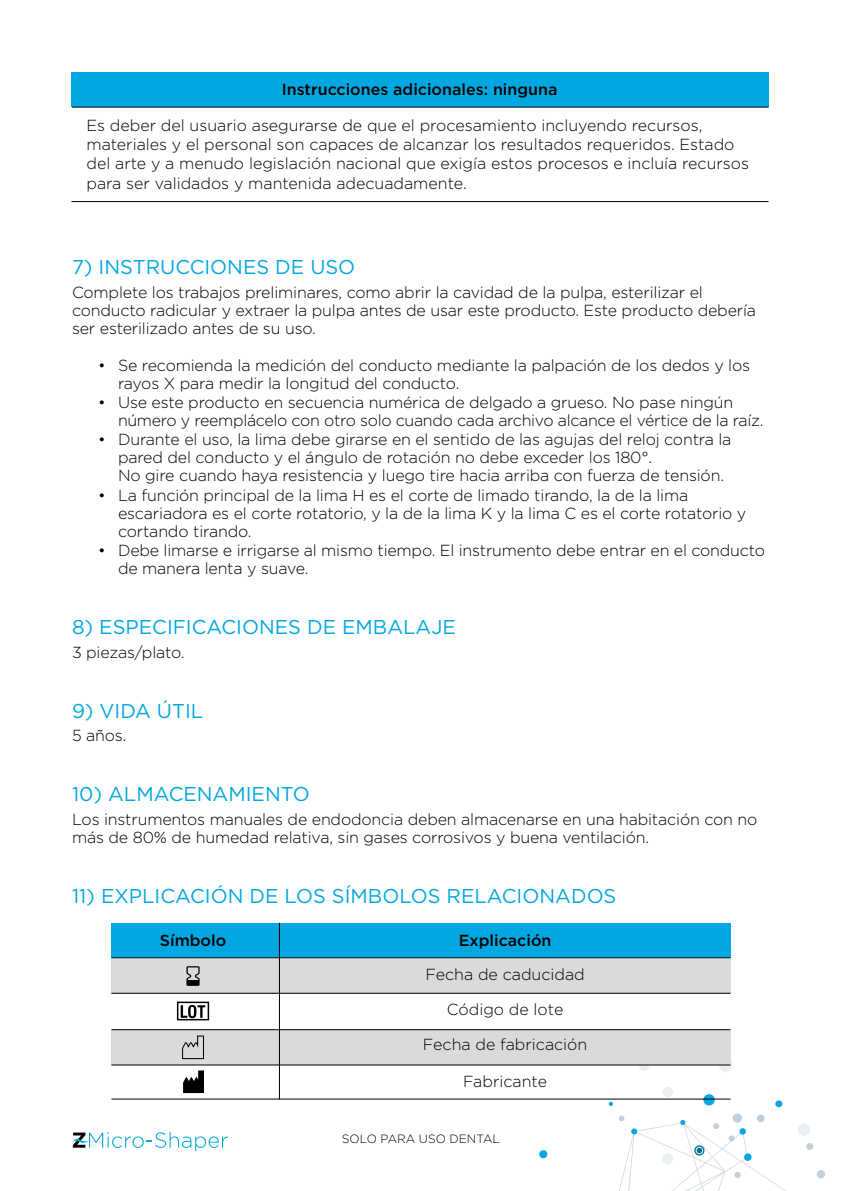
<style>
.page{position:relative;width:842px;height:1191px;background:#fff}
.page>*{position:absolute;margin:0;border:0;box-sizing:border-box;transform-origin:0 0}
.t1{font:20px "Gotham";color:#00a7e1}
.t2{font:300 16px/18px "Gotham";letter-spacing:-.01em;color:#000}
.t3{font:500 16px "Gotham";color:#000}
.t4{font:300 12px "Gotham";color:#000}
</style>
<div class="page">
<svg style="left:703px;top:1094px;width:12px;height:11px"></svg>
<svg style="left:609px;top:1101px;width:4px;height:5px"></svg>
<div style="left:539px;top:1150px;width:8px;height:8px;background:#00a7e2;border-radius:50%"></div>
<div style="left:775px;top:1100px;width:7px;height:7px;background:#00a7e2;border-radius:50%"></div>
<svg style="left:806px;top:1143px;width:7px;height:7px"></svg>
<svg style="left:816px;top:1170px;width:9px;height:8px"></svg>
<svg style="left:619px;top:1113px;width:167px;height:78px"></svg>
<svg style="left:719px;top:1058px;width:13px;height:14px"></svg>
<svg style="left:639px;top:1060px;width:10px;height:11px"></svg>
<div style="left:662px;top:1086px;width:11px;height:11px;background:#eaeff4;border-radius:5px"></div>
<svg style="left:676px;top:1065px;width:16px;height:1px"></svg>
<div style="left:662px;top:1153px;width:11px;height:11px;background:#eaeff4;border-radius:6px"></div>
<div style="left:798px;top:1123px;width:12px;height:12px;background:#eaeff4;border-radius:6px"></div>
<svg style="left:73px;top:1132px;width:155px;height:19px"></svg>
<div style="left:71px;top:72px;width:697px;height:35px;background:#00a7e1"></div>
<hr style="left:72px;top:107px;width:696px;height:1px;background:#000">
<hr style="left:71px;top:201px;width:697px;height:1px;background:#000">
<div style="left:111px;top:922px;width:619px;height:35px;background:#00a7e1"></div>
<div style="left:111px;top:958px;width:619px;height:35px;background:#dadada"></div>
<div style="left:111px;top:1030px;width:619px;height:34px;background:#dadada"></div>
<hr style="left:111px;top:957px;width:619px;height:1px;background:#000">
<hr style="left:111px;top:993px;width:619px;height:1px;background:#000">
<hr style="left:111px;top:1029px;width:619px;height:1px;background:#000">
<hr style="left:111px;top:1064px;width:619px;height:1px;background:#000">
<hr style="left:111px;top:1098px;width:619px;height:1px;background:#000">
<hr style="left:279px;top:922px;width:1px;height:177px;background:#000">
<svg style="left:186px;top:966px;width:14px;height:20px"></svg>
<svg style="left:177px;top:1001px;width:32px;height:19px"></svg>
<svg style="left:182px;top:1035px;width:22px;height:24px"></svg>
<svg style="left:183px;top:1070px;width:21px;height:23px"></svg>
<p class="t3" style="left:282px;top:79px;width:277px">Instrucciones adicionales: ninguna</p>
<p class="t2" style="left:86px;top:115px;width:664px;line-height:19.2px">Es deber del usuario asegurarse de que el procesamiento incluyendo recursos, materiales y el personal son capaces de alcanzar los resultados requeridos. Estado del arte y a menudo legislación nacional que exigía estos procesos e incluía recursos para ser validados y mantenida adecuadamente.</p>
<p class="t1" style="left:72px;top:254px;width:285px">7) INSTRUCCIONES DE USO</p>
<p class="t2" style="left:72px;top:283px;width:686px">Complete los trabajos preliminares, como abrir la cavidad de la pulpa, esterilizar el conducto radicular y extraer la pulpa antes de usar este producto. Este producto debería ser esterilizado antes de su uso.</p>
<p class="t2" style="left:118px;top:356px;width:633px;text-indent:-20px">• Se recomienda la medición del conducto mediante la palpación de los dedos y los rayos X para medir la longitud del conducto.</p>
<p class="t2" style="left:118px;top:393px;width:647px;text-indent:-20px">• Use este producto en secuencia numérica de delgado a grueso. No pase ningún número y reemplácelo con otro solo cuando cada archivo alcance el vértice de la raíz.</p>
<p class="t2" style="left:118px;top:430px;width:615px;text-indent:-20px">• Durante el uso, la lima debe girarse en el sentido de las agujas del reloj contra la pared del conducto y el ángulo de rotación no debe exceder los 180°.<br>No gire cuando haya resistencia y luego tire hacia arriba con fuerza de tensión.</p>
<p class="t2" style="left:118px;top:485px;width:630px;text-indent:-20px">• La función principal de la lima H es el corte de limado tirando, la de la lima escariadora es el corte rotatorio, y la de la lima K y la lima C es el corte rotatorio y cortando tirando.</p>
<p class="t2" style="left:118px;top:541px;width:648px;text-indent:-20px">• Debe limarse e irrigarse al mismo tiempo. El instrumento debe entrar en el conducto de manera lenta y suave.</p>
<p class="t1" style="left:72px;top:614px;width:385px">8) ESPECIFICACIONES DE EMBALAJE</p>
<p class="t2" style="left:72px;top:642px;width:114px">3 piezas/plato.</p>
<p class="t1" style="left:72px;top:697px;width:133px">9) VIDA ÚTIL</p>
<p class="t2" style="left:72px;top:726px;width:56px">5 años.</p>
<p class="t1" style="left:72px;top:781px;width:239px">10) ALMACENAMIENTO</p>
<p class="t2" style="left:72px;top:810px;width:687px">Los instrumentos manuales de endodoncia deben almacenarse en una habitación con no más de 80% de humedad relativa, sin gases corrosivos y buena ventilación.</p>
<p class="t1" style="left:72px;top:883px;width:546px">11) EXPLICACIÓN DE LOS SÍMBOLOS RELACIONADOS</p>
<p class="t3" style="left:160px;top:929px;width:68px">Símbolo</p>
<p class="t3" style="left:459px;top:929px;width:94px">Explicación</p>
<p class="t2" style="left:423px;top:956px;width:166px;line-height:35px;text-align:center">Fecha de caducidad<br>Código de lote<br>Fecha de fabricación</p>
<p class="t2" style="left:463px;top:1071px;width:85px">Fabricante</p>
<p class="t4" style="left:342px;top:1130px;width:160px">SOLO PARA USO DENTAL</p>
</div>
